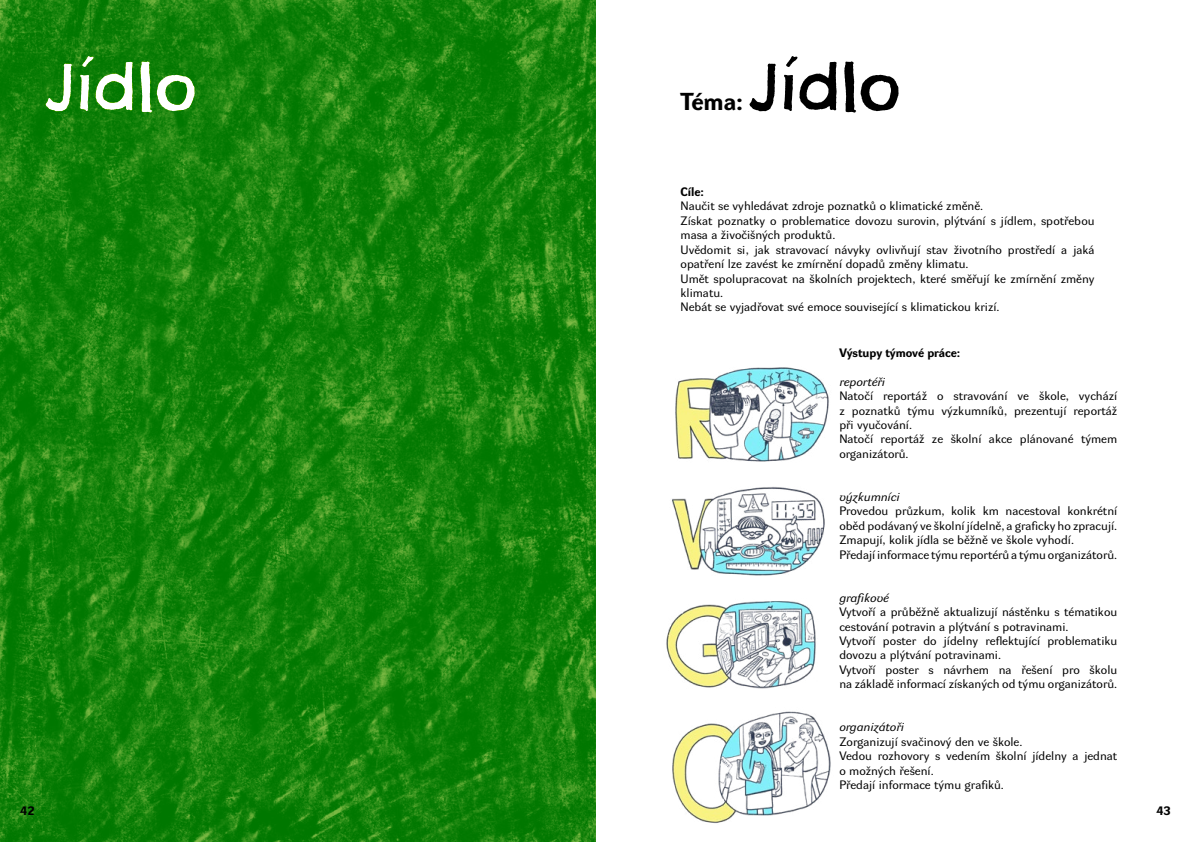
<style>
.page{position:relative;width:1191px;height:842px;background:#fff}
.page>*{position:absolute;margin:0;border:0;box-sizing:border-box;transform-origin:0 0}
.t1{font:64px "Chelsea Market";color:#fff}
.t2{font:64px "Chelsea Market";color:#000}
.t3{font:700 24px "Dyna Grotesk RE";color:#000}
.t4{font:12px/14.4px "Dyna Grotesk RE";color:#000}
.t5{font:italic 12px "Dyna Grotesk RE";color:#000}
.t6{font:700 12px "Dyna Grotesk RE";color:#000}
</style>
<div class="page">
<img style="left:0;top:0;width:595px;height:842px">
<img style="left:666px;top:601px;width:150px;height:87px">
<img style="left:672px;top:711px;width:159px;height:112px">
<img style="left:675px;top:367px;width:154px;height:95px">
<img style="left:672px;top:487px;width:153px;height:89px">
<h1 class="t1" style="left:45px;top:45px;width:153px">Jídlo</h1>
<h1 class="t2" style="left:749px;top:45px;width:153px">Jídlo</h1>
<h2 class="t3" style="left:680px;top:87px;width:64px">Téma:</h2>
<p class="t6" style="left:680px;top:185px;width:25px">Cíle:</p>
<p class="t4" style="left:680px;top:200px;width:415px">Naučit se vyhledávat zdroje poznatků o klimatické změně.<br>Získat poznatky o problematice dovozu surovin, plýtvání s jídlem, spotřebou masa a živočišných produktů.<br>Uvědomit si, jak stravovací návyky ovlivňují stav životního prostředí a jaká opatření lze zavést ke zmírnění dopadů změny klimatu.<br>Umět spolupracovat na školních projektech, které směřují ke zmírnění změny klimatu.<br>Nebát se vyjadřovat své emoce související s klimatickou krizí.</p>
<p class="t6" style="left:839px;top:346px;width:122px">Výstupy týmové práce:</p>
<p class="t5" style="left:839px;top:375px;width:47px">reportéři</p>
<p class="t4" style="left:839px;top:390px;width:279px">Natočí reportáž o stravování ve škole, vychází z poznatků týmu výzkumníků, prezentují reportáž při vyučování.<br>Natočí reportáž ze školní akce plánované týmem organizátorů.</p>
<p class="t5" style="left:839px;top:490px;width:62px">výzkumníci</p>
<p class="t4" style="left:839px;top:505px;width:279px">Provedou průzkum, kolik km nacestoval konkrétní oběd podávaný ve školní jídelně, a graficky ho zpracují.<br>Zmapují, kolik jídla se běžně ve škole vyhodí.<br>Předají informace týmu reportérů a týmu organizátorů.</p>
<p class="t5" style="left:839px;top:591px;width:51px">grafikové</p>
<p class="t4" style="left:839px;top:606px;width:279px">Vytvoří a průběžně aktualizují nástěnku s tématikou cestování potravin a plýtvání s potravinami.<br>Vytvoří poster do jídelny reflektující problematiku dovozu a plýtvání potravinami.<br>Vytvoří poster s návrhem na řešení pro školu na základě informací získaných od týmu organizátorů.</p>
<p class="t5" style="left:839px;top:720px;width:66px">organizátoři</p>
<p class="t4" style="left:839px;top:735px;width:279px">Zorganizují svačinový den ve škole.<br>Vedou rozhovory s vedením školní jídelny a jednat o možných řešení.<br>Předají informace týmu grafiků.</p>
<p class="t6" style="left:20px;top:804px;width:16px">42</p>
<p class="t6" style="left:1156px;top:804px;width:16px">43</p>
</div>
